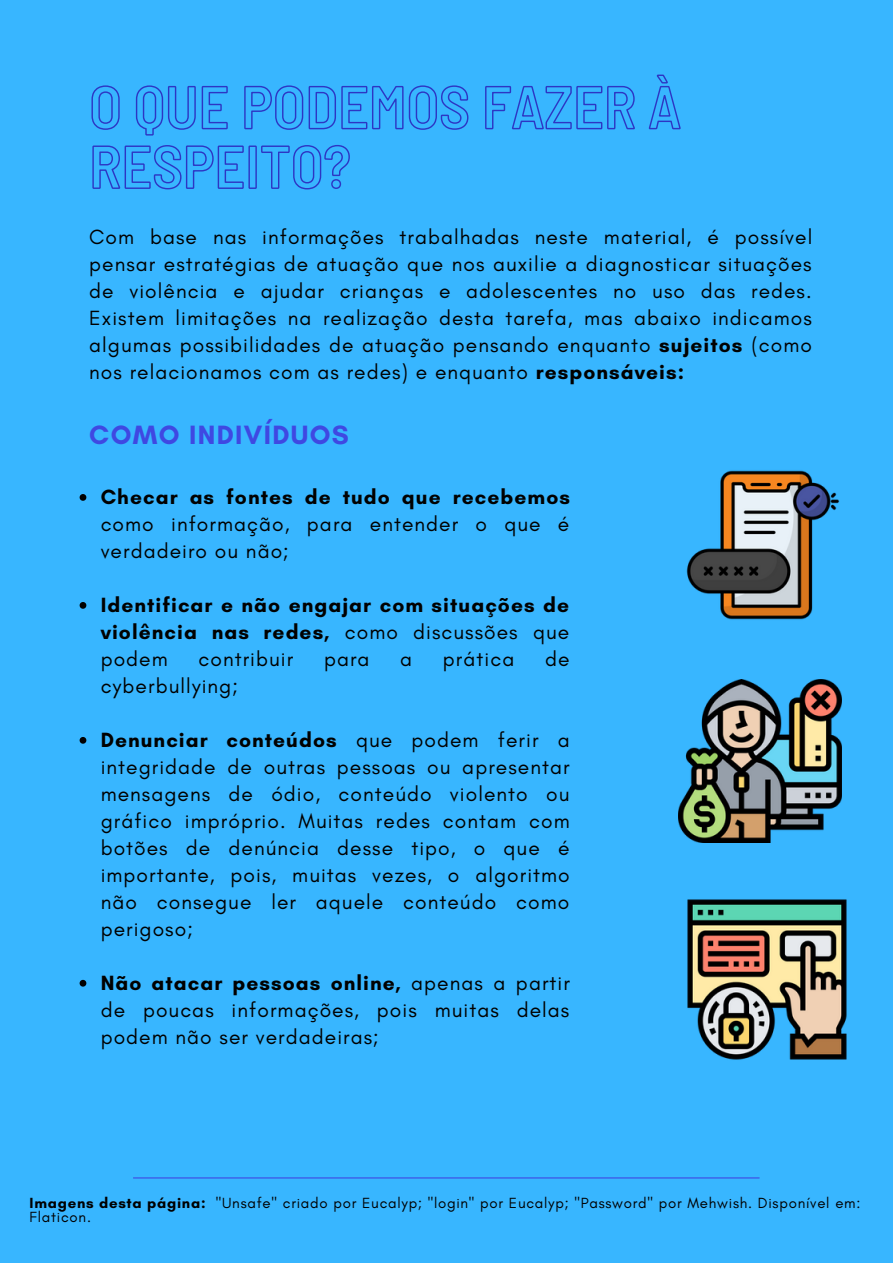
<style>
.page{position:relative;width:893px;height:1264px;background:#fff}
.page>*{position:absolute;margin:0;border:0;box-sizing:border-box;transform-origin:0 0}
.t1{font:700 27px "Glacial Indifference";letter-spacing:.05em;color:#3f48e2}
.t2{font:21px/27px "Glacial Indifference";letter-spacing:.05em;color:#010101;text-align:justify}
.t3{font:700 21px/27px "Glacial Indifference";letter-spacing:.05em;color:#010101;text-align:justify}
.t4{font:15px/14.5px "Glacial Indifference";letter-spacing:.05em;color:#000}
.s1{font-weight:700}
.s2{font-weight:400}
</style>
<div class="page">
<div style="left:0;top:0;width:892px;height:1262px;background:#38b6ff"></div>
<hr style="left:133px;top:1177px;width:626px;height:1px;background:#3f48e2">
<img style="left:686px;top:470px;width:154px;height:150px">
<img style="left:678px;top:679px;width:163px;height:163px">
<img style="left:687px;top:899px;width:160px;height:161px">
<svg style="left:80px;top:494px;width:6px;height:7px"></svg>
<svg style="left:80px;top:602px;width:6px;height:6px"></svg>
<svg style="left:80px;top:737px;width:6px;height:6px"></svg>
<svg style="left:80px;top:979px;width:6px;height:7px"></svg>
<svg style="left:91px;top:74px;width:590px;height:62px"></svg>
<svg style="left:92px;top:145px;width:258px;height:45px"></svg>
<p class="t2" style="left:89px;top:223px;width:724px">Com base nas informações trabalhadas neste material, é possível pensar estratégias de atuação que nos auxilie a diagnosticar situações de violência e ajudar crianças e adolescentes no uso das redes.<br>Existem limitações na realização desta tarefa, mas abaixo indicamos algumas possibilidades de atuação pensando enquanto <span class="s1">sujeitos</span> (como nos relacionamos com as redes) e enquanto <span class="s1">responsáveis:</span></p>
<p class="t1" style="left:89px;top:418px;width:261px">COMO INDIVÍDUOS</p>
<p class="t3" style="left:101px;top:483px;width:471px">Checar as fontes de tudo que recebemos</p>
<p class="t2" style="left:101px;top:510px;width:470px">como informação, para entender o que é verdadeiro ou não;</p>
<p class="t3" style="left:101px;top:591px;width:470px">Identificar e não engajar com situações de violência nas redes, <span class="s2">como discussões que podem</span></p>
<p class="t2" style="left:198px;top:645px;width:96px">contribuir</p>
<p class="t2" style="left:324px;top:645px;width:47px">para</p>
<p class="t2" style="left:400px;top:645px;width:13px">a</p>
<p class="t2" style="left:443px;top:645px;width:73px">prática</p>
<p class="t2" style="left:545px;top:645px;width:26px">de</p>
<p class="t2" style="left:101px;top:672px;width:139px">cyberbullying;</p>
<p class="t2" style="left:101px;top:726px;width:470px"><span class="s1">Denunciar conteúdos</span> que podem ferir a integridade de outras pessoas ou apresentar mensagens de ódio, conteúdo violento ou gráfico impróprio. Muitas redes contam com botões de denúncia desse tipo, o que é importante, pois, muitas vezes, o algoritmo não consegue ler aquele conteúdo como perigoso;</p>
<p class="t2" style="left:101px;top:969px;width:470px"><span class="s1">Não atacar pessoas online,</span> apenas a partir de poucas informações, pois muitas delas podem não ser verdadeiras;</p>
<p class="t4" style="left:30px;top:1195px;width:832px"><span class="s1">Imagens desta página:</span> "Unsafe" criado por Eucalyp; "login" por Eucalyp; "Password" por Mehwish. Disponível em:<br>Flaticon.</p>
</div>
